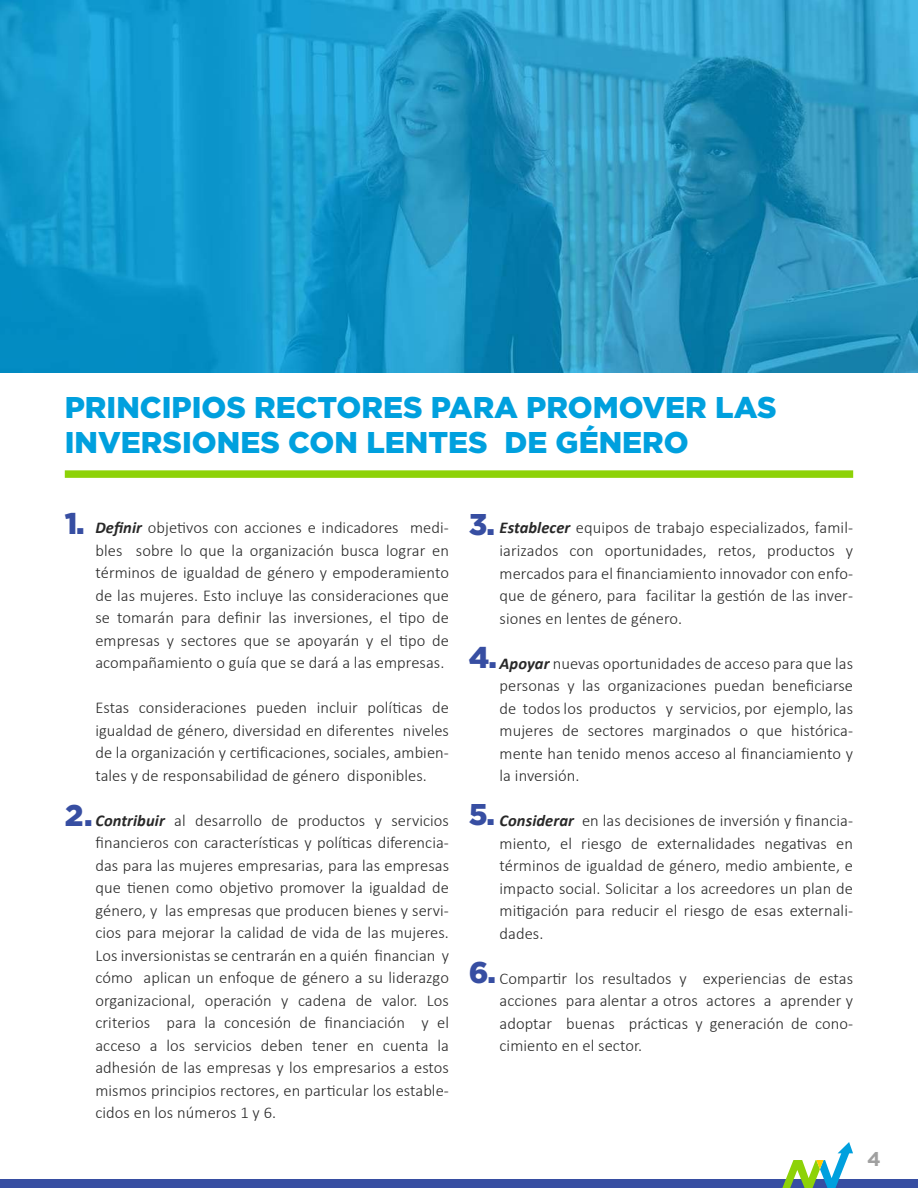
<style>
.page{position:relative;width:918px;height:1188px;background:#fff}
.page>*{position:absolute;margin:0;border:0;box-sizing:border-box;transform-origin:0 0}
.t1{font:900 30px/34.8px "Gotham";color:#00a0de}
.t2{font:900 30px "Gotham";color:#374ea2}
.t3{font:700 19.8px "Gotham";color:#a0a0a0}
.t4{font:300 16.5px/22.5px "Calibri";letter-spacing:.005em;color:#282828;text-align:justify}
.s1{font-weight:700;font-style:italic}
</style>
<div class="page">
<img style="left:0;top:0;width:918px;height:373px">
<div style="left:0;top:1179px;width:918px;height:9px;background:#374ea2"></div>
<svg style="left:782px;top:1142px;width:71px;height:46px"></svg>
<div style="left:65px;top:470px;width:788px;height:8px;background:#8dd208"></div>
<h1 class="t1" style="left:65px;top:389px;width:713px">PRINCIPIOS RECTORES PARA PROMOVER LAS<br>INVERSIONES CON LENTES DE GÉNERO</h1>
<h1 class="t2" style="left:65px;top:506px;width:21px">1.</h1>
<h1 class="t2" style="left:469px;top:507px;width:27px">3.</h1>
<p class="t4" style="left:95px;top:516px;width:355px"><span class="s1">Definir</span> objetivos con acciones e indicadores medi&shy;bles sobre lo que la organización busca lograr en términos de igualdad de género y empoderamiento de las mujeres. Esto incluye las consideraciones que se tomarán para definir las inversiones, el tipo de empresas y sectores que se apoyarán y el tipo de acompañamiento o guía que se dará a las empresas.</p>
<p class="t4" style="left:95px;top:697px;width:355px">Estas consideraciones pueden incluir políticas de igualdad de género, diversidad en diferentes niveles de la organización y certificaciones, sociales, ambien&shy;tales y de responsabilidad de género disponibles.</p>
<p class="t4" style="left:95px;top:809px;width:355px"><span class="s1">Contribuir</span> al desarrollo de productos y servicios financieros con características y políticas diferencia&shy;das para las mujeres empresarias, para las empresas que tienen como objetivo promover la igualdad de género, y las empresas que producen bienes y servi&shy;cios para mejorar la calidad de vida de las mujeres.<br>Los inversionistas se centrarán en a quién financian y cómo aplican un enfoque de género a su liderazgo organizacional, operación y cadena de valor. Los criterios para la concesión de financiación y el acceso a los servicios deben tener en cuenta la adhesión de las empresas y los empresarios a estos mismos principios rectores, en particular los estable&shy;cidos en los números 1 y 6.</p>
<p class="t4" style="left:500px;top:517px;width:355px"><span class="s1">Establecer</span> equipos de trabajo especializados, famil&shy;iarizados con oportunidades, retos, productos y mercados para el financiamiento innovador con enfo&shy;que de género, para facilitar la gestión de las inver&shy;siones en lentes de género.</p>
<p class="t4" style="left:500px;top:652px;width:355px"><span class="s1">Apoyar</span> nuevas oportunidades de acceso para que las personas y las organizaciones puedan beneficiarse de todos los productos y servicios, por ejemplo, las mujeres de sectores marginados o que histórica&shy;mente han tenido menos acceso al financiamiento y la inversión.</p>
<p class="t4" style="left:500px;top:809px;width:355px"><span class="s1">Considerar</span> en las decisiones de inversión y financia&shy;miento, el riesgo de externalidades negativas en términos de igualdad de género, medio ambiente, e impacto social. Solicitar a los acreedores un plan de mitigación para reducir el riesgo de esas externali&shy;dades.</p>
<p class="t4" style="left:500px;top:967px;width:355px">Compartir los resultados y experiencias de estas acciones para alentar a otros actores a aprender y adoptar buenas prácticas y generación de cono&shy;cimiento en el sector.</p>
<h1 class="t2" style="left:469px;top:640px;width:29px">4.</h1>
<h1 class="t2" style="left:65px;top:798px;width:29px">2.</h1>
<h1 class="t2" style="left:469px;top:797px;width:28px">5.</h1>
<h1 class="t2" style="left:469px;top:955px;width:29px">6.</h1>
<p class="t3" style="left:867px;top:1148px;width:15px">4</p>
</div>
